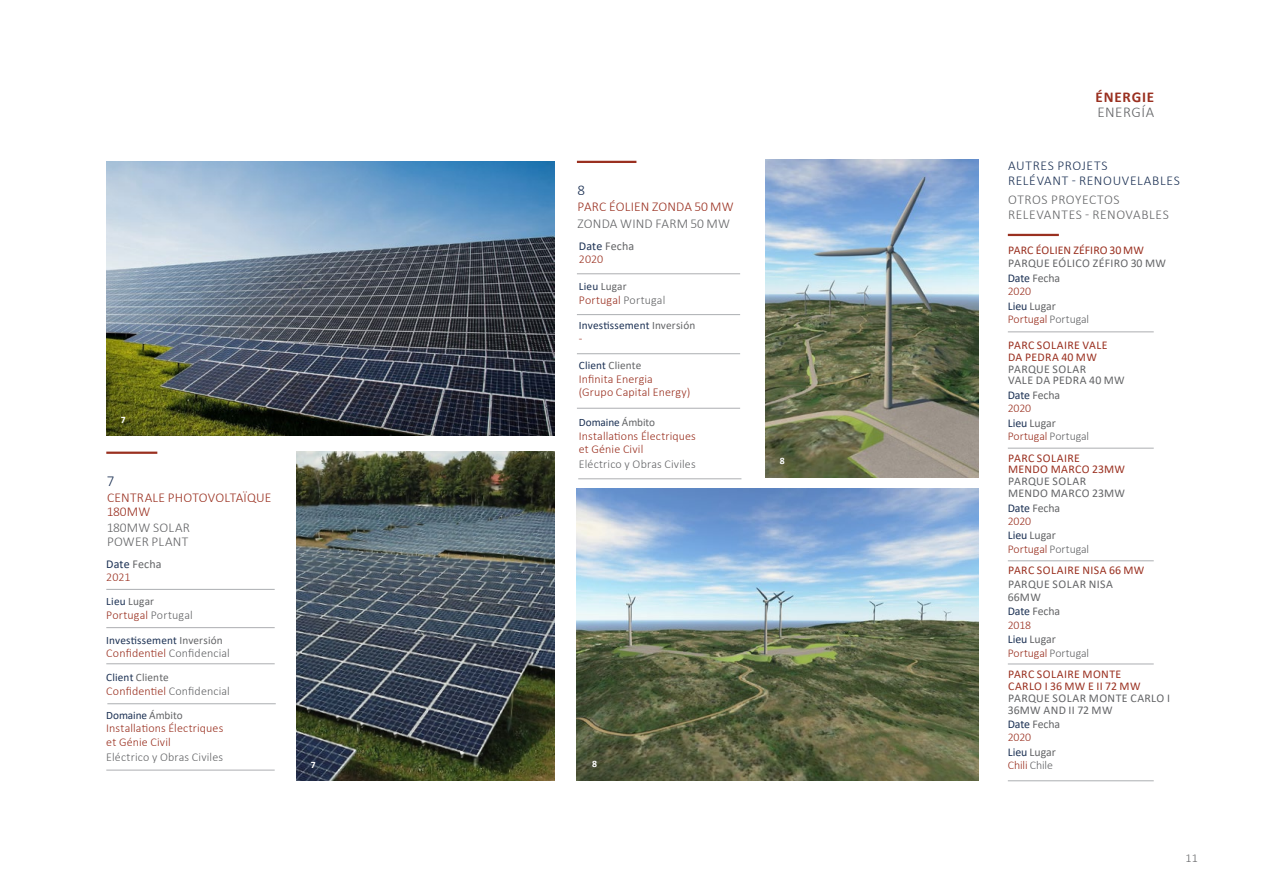
<style>
.page{position:relative;width:1263px;height:893px;background:#fff}
.page>*{position:absolute;margin:0;border:0;box-sizing:border-box;transform-origin:0 0}
.t1{font:700 15px "Calibri";letter-spacing:.055em;color:#9a3020}
.t2{font:300 15px "Calibri";letter-spacing:.035em;color:#636466}
.t3{font:300 15px "Calibri";color:#1c3154}
.t4{font:300 13.5px/15px "Calibri";letter-spacing:.025em;color:#636466}
.t5{font:300 13.5px/13.5px "Calibri";letter-spacing:.01em;color:#9a3020}
.t6{font:300 13.5px/15px "Calibri";letter-spacing:.05em;color:#1c3154}
.t7{font:300 12px/13.5px "Calibri";letter-spacing:.01em;color:#9a3020}
.t8{font:300 12px "Calibri";letter-spacing:.015em;color:#636466}
.t9{font:12px/13.5px "Calibri";letter-spacing:.01em;color:#636466}
.t10{font:11.85px/11.9px "Calibri";letter-spacing:.025em;color:#636466}
.t11{font:11.85px/11.9px "Calibri";letter-spacing:.03em;color:#9a3020}
.t12{font:300 11.85px/13.4px "Calibri";letter-spacing:-.005em;color:#9a3020}
.t13{font:11.85px/13.4px "Calibri";letter-spacing:-.01em;color:#636466}
.t14{font:11.85px/14.5px "Calibri";letter-spacing:-.005em;color:#636466}
.t15{font:11.85px "Calibri";letter-spacing:.005em;color:#9a3020}
.t16{font:11.25px "Calibri";letter-spacing:.01em;color:#1c3154}
.t17{font:11.25px "Calibri";letter-spacing:.015em;color:#636466}
.t18{font:700 9.75px "Calibri";color:#fff}
.s1{color:#1c3154}
.s2{font-weight:300;color:#9a3020}
.s3{color:#636466}
.s4{font-weight:300}
.s5{font-weight:300;color:#636466}
.s6{font-weight:400;color:#1c3154}
.s7{font-weight:400;color:#636466}
</style>
<div class="page">
<hr style="left:1008px;top:234px;width:51px;height:2px;background:#9a3020">
<hr style="left:1008px;top:448px;width:146px;height:1px;background:#acaeb1">
<img style="left:577px;top:489px;width:401px;height:292px">
<img style="left:765px;top:159px;width:213px;height:319px">
<hr style="left:577px;top:161px;width:59px;height:2px;background:#9a3020">
<hr style="left:577px;top:274px;width:163px;height:1px;background:#acaeb1">
<hr style="left:577px;top:314px;width:163px;height:1px;background:#acaeb1">
<hr style="left:577px;top:353px;width:163px;height:1px;background:#acaeb1">
<hr style="left:577px;top:408px;width:163px;height:1px;background:#acaeb1">
<hr style="left:578px;top:479px;width:163px;height:1px;background:#acaeb1">
<hr style="left:1008px;top:332px;width:146px;height:1px;background:#acaeb1">
<hr style="left:1008px;top:561px;width:146px;height:1px;background:#acaeb1">
<hr style="left:1008px;top:664px;width:146px;height:1px;background:#acaeb1">
<hr style="left:1008px;top:780px;width:146px;height:1px;background:#acaeb1">
<img style="left:106px;top:162px;width:448px;height:274px">
<img style="left:296px;top:452px;width:258px;height:329px">
<hr style="left:106px;top:452px;width:51px;height:2px;background:#9a3020">
<hr style="left:106px;top:589px;width:169px;height:1px;background:#acaeb1">
<hr style="left:106px;top:627px;width:169px;height:1px;background:#acaeb1">
<hr style="left:106px;top:663px;width:169px;height:1px;background:#acaeb1">
<hr style="left:107px;top:703px;width:169px;height:1px;background:#acaeb1">
<hr style="left:106px;top:770px;width:169px;height:1px;background:#acaeb1">
<p class="t18" style="left:121px;top:412px;width:6px">7</p>
<p class="t3" style="left:107px;top:471px;width:9px">7</p>
<p class="t5" style="left:107px;top:491px;width:166px">CENTRALE PHOTOVOLTAÏQUE<br>180MW</p>
<p class="t4" style="left:107px;top:521px;width:85px;line-height:13.5px">180MW SOLAR<br>POWER PLANT</p>
<p class="t9" style="left:106px;top:556px;width:57px"><span class="s1">Date</span> Fecha<br><span class="s2">2021</span></p>
<p class="t17" style="left:106px;top:593px;width:49px"><span class="s1">Lieu</span> Lugar</p>
<p class="t7" style="left:106px;top:608px;width:88px">Portugal <span class="s3">Portugal</span></p>
<p class="t16" style="left:106px;top:632px;width:118px">Investissement <span class="s3">Inversión</span></p>
<p class="t7" style="left:106px;top:646px;width:125px">Confidentiel <span class="s3">Confidencial</span></p>
<p class="t17" style="left:106px;top:669px;width:64px"><span class="s1">Client</span> Cliente</p>
<p class="t7" style="left:106px;top:684px;width:125px">Confidentiel <span class="s3">Confidencial</span></p>
<p class="t16" style="left:106px;top:707px;width:78px">Domaine <span class="s3">Ámbito</span></p>
<p class="t7" style="left:106px;top:721px;width:118px">Installations Électriques et Génie Civil</p>
<p class="t8" style="left:106px;top:749px;width:118px">Eléctrico y Obras Civiles</p>
<p class="t18" style="left:311px;top:757px;width:6px">7</p>
<p class="t3" style="left:577px;top:181px;width:9px">8</p>
<p class="t5" style="left:578px;top:200px;width:158px">PARC ÉOLIEN ZONDA 50 MW</p>
<p class="t4" style="left:578px;top:216px;width:154px">ZONDA WIND FARM 50 MW</p>
<p class="t9" style="left:579px;top:239px;width:57px"><span class="s1">Date</span> Fecha<br><span class="s2">2020</span></p>
<p class="t17" style="left:579px;top:279px;width:49px"><span class="s1">Lieu</span> Lugar</p>
<p class="t7" style="left:579px;top:293px;width:88px">Portugal <span class="s3">Portugal</span></p>
<p class="t16" style="left:579px;top:317px;width:118px">Investissement <span class="s3">Inversión</span></p>
<p class="t7" style="left:579px;top:332px;width:5px">-</p>
<p class="t17" style="left:579px;top:358px;width:64px"><span class="s1">Client</span> Cliente</p>
<p class="t7" style="left:579px;top:372px;width:113px">Infinita Energia<br>(Grupo Capital Energy)</p>
<p class="t16" style="left:579px;top:415px;width:78px">Domaine <span class="s3">Ámbito</span></p>
<p class="t7" style="left:579px;top:429px;width:118px">Installations Électriques et Génie Civil</p>
<p class="t8" style="left:579px;top:457px;width:118px">Eléctrico y Obras Civiles</p>
<p class="t18" style="left:780px;top:454px;width:6px">8</p>
<p class="t18" style="left:592px;top:757px;width:6px">8</p>
<p class="t1" style="left:1095px;top:87px;width:60px">ÉNERGIE</p>
<p class="t2" style="left:1097px;top:103px;width:58px">ENERGÍA</p>
<p class="t6" style="left:1008px;top:157px;width:173px">AUTRES PROJETS<br>RELÉVANT - RENOUVELABLES</p>
<p class="t4" style="left:1008px;top:192px;width:162px">OTROS PROYECTOS<br>RELEVANTES - RENOVABLES</p>
<p class="t15" style="left:1008px;top:242px;width:137px">PARC ÉOLIEN ZÉFIRO 30 MW</p>
<p class="t10" style="left:1008px;top:256px;width:160px;line-height:14.4px">PARQUE EÓLICO ZÉFIRO 30 MW<br><span class="s1">Date</span> Fecha</p>
<p class="t14" style="left:1008px;top:284px;width:49px"><span class="s2">2020<br></span><span class="s1">Lieu</span> Lugar</p>
<p class="t11" style="left:1008px;top:306px;width:101px;line-height:25.8px"><span class="s4">Portugal</span> <span class="s5">Portugal<br></span>PARC SOLAIRE VALE</p>
<p class="t11" style="left:1008px;top:351px;width:90px">DA PEDRA 40 MW</p>
<p class="t10" style="left:1008px;top:362px;width:118px">PARQUE SOLAR<br>VALE DA PEDRA 40 MW</p>
<p class="t13" style="left:1008px;top:388px;width:54px"><span class="s1">Date</span> Fecha<br><span class="s2">2020</span></p>
<p class="t12" style="left:1008px;top:416px;width:83px"><span class="s6">Lieu</span> <span class="s7">Lugar<br></span>Portugal <span class="s3">Portugal</span></p>
<p class="t11" style="left:1008px;top:451px;width:118px">PARC SOLAIRE<br>MENDO MARCO 23MW</p>
<p class="t10" style="left:1008px;top:475px;width:118px">PARQUE SOLAR<br>MENDO MARCO 23MW</p>
<p class="t13" style="left:1008px;top:501px;width:54px"><span class="s1">Date</span> Fecha<br><span class="s2">2020</span></p>
<p class="t12" style="left:1008px;top:529px;width:83px"><span class="s6">Lieu</span> <span class="s7">Lugar<br></span>Portugal <span class="s3">Portugal</span></p>
<p class="t11" style="left:1008px;top:564px;width:138px">PARC SOLAIRE NISA 66 MW</p>
<p class="t10" style="left:1008px;top:577px;width:107px;line-height:13.2px">PARQUE SOLAR NISA<br>66MW</p>
<p class="t13" style="left:1008px;top:604px;width:54px"><span class="s1">Date</span> Fecha<br><span class="s2">2018</span></p>
<p class="t12" style="left:1008px;top:632px;width:83px"><span class="s6">Lieu</span> <span class="s7">Lugar<br></span>Portugal <span class="s3">Portugal</span></p>
<p class="t11" style="left:1008px;top:668px;width:134px">PARC SOLAIRE MONTE<br>CARLO I 36 MW E II 72 MW</p>
<p class="t10" style="left:1008px;top:692px;width:164px">PARQUE SOLAR MONTE CARLO I<br>36MW AND II 72 MW</p>
<p class="t13" style="left:1008px;top:717px;width:54px"><span class="s1">Date</span> Fecha<br><span class="s2">2020</span></p>
<p class="t14" style="left:1008px;top:745px;width:49px;line-height:13.4px"><span class="s1">Lieu</span> Lugar<br><span class="s2">Chili</span> <span class="s4">Chile</span></p>
<p class="t8" style="left:1185px;top:851px;width:14px">11</p>
</div>
